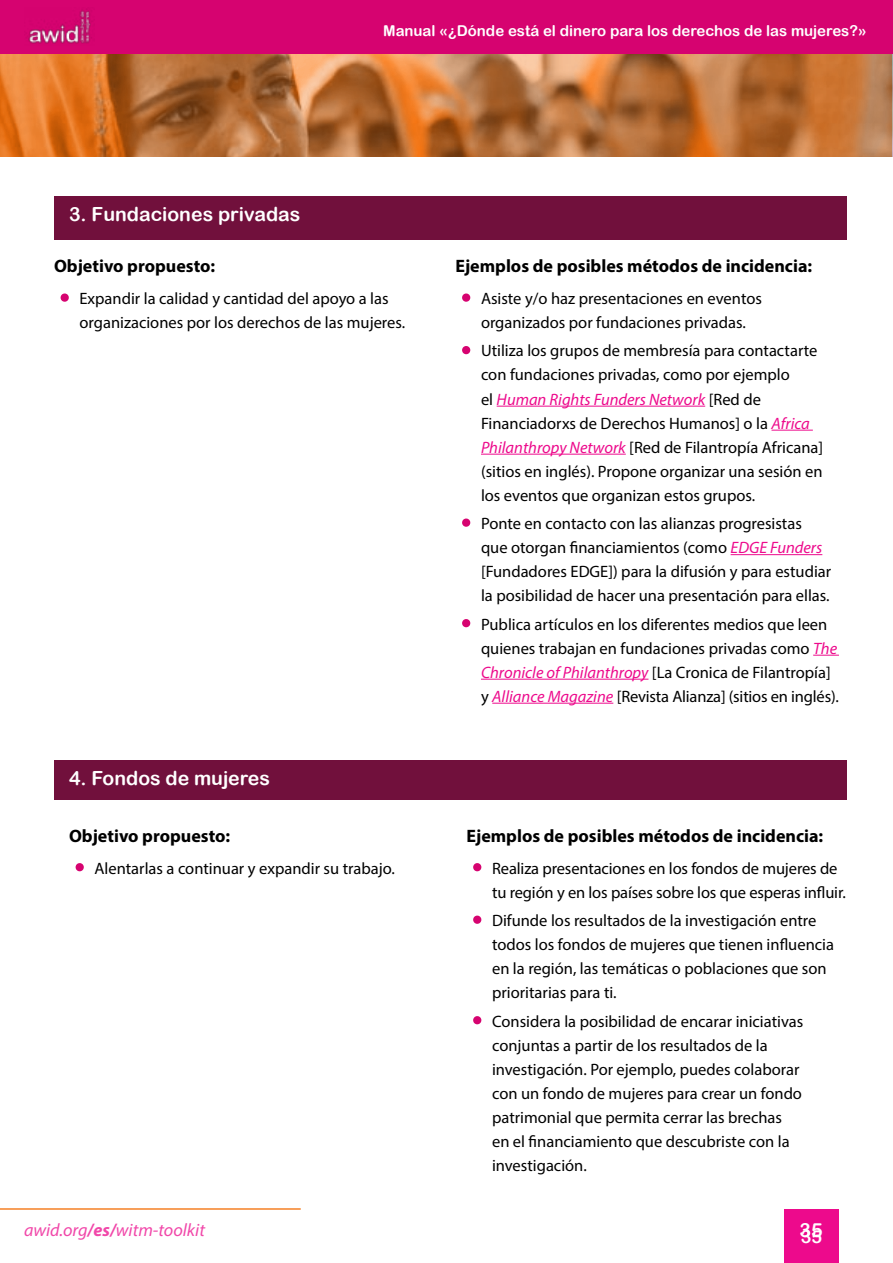
<style>
.page{position:relative;width:893px;height:1263px;background:#fff}
.page>*{position:absolute;margin:0;border:0;box-sizing:border-box;transform-origin:0 0}
.t1{font:19.5px "Arial Rounded MT Bold";color:#fff}
.t2{font:700 18px "Myriad Pro";color:#000}
.t3{font:italic 18px "Myriad Pro";color:#f147a9}
.t4{font:18px "Arial Rounded MT Bold";color:#fff}
.t5{font:16.5px/24px "Myriad Pro";color:#000}
.t6{font:15px "Arial Rounded MT Bold";color:#fff}
.s1{font-family:"Arial Rounded MT Bold";font-size:18px;color:#d60370}
.s2{font-style:italic;color:#ed0a8c}
.s3{font-weight:700}
</style>
<div class="page">
<hr style="left:0;top:1208px;width:301px;height:2px;background:#f58025">
<div style="left:0;top:0;width:893px;height:54px;background:#d60370"></div>
<div style="left:784px;top:1209px;width:55px;height:54px;background:#ed0a8c"></div>
<svg style="left:0;top:54px;width:892px;height:103px;background:#bd7238"></svg>
<img style="left:28px;top:9px;width:65px;height:35px">
<hr style="left:492px;top:703px;width:121px;height:1px;background:#ed0a8c">
<hr style="left:481px;top:679px;width:167px;height:1px;background:#ed0a8c">
<svg style="left:813px;top:655px;width:26px;height:1px"></svg>
<hr style="left:731px;top:554px;width:91px;height:1px;background:#ed0a8c">
<hr style="left:481px;top:454px;width:145px;height:1px;background:#ed0a8c">
<hr style="left:771px;top:430px;width:42px;height:1px;background:#ed0a8c">
<hr style="left:497px;top:406px;width:208px;height:1px;background:#ed0a8c">
<div style="left:54px;top:196px;width:792px;height:43px;background:#71103c"></div>
<svg style="left:60px;top:293px;width:9px;height:9px"></svg>
<svg style="left:462px;top:293px;width:9px;height:9px"></svg>
<svg style="left:462px;top:346px;width:9px;height:9px"></svg>
<svg style="left:462px;top:518px;width:9px;height:9px"></svg>
<svg style="left:462px;top:619px;width:9px;height:9px"></svg>
<div style="left:54px;top:760px;width:792px;height:40px;background:#71103c"></div>
<svg style="left:75px;top:863px;width:9px;height:9px"></svg>
<svg style="left:473px;top:863px;width:9px;height:9px"></svg>
<svg style="left:473px;top:915px;width:9px;height:9px"></svg>
<svg style="left:473px;top:1016px;width:9px;height:9px"></svg>
<p class="t6" style="left:383px;top:22px;width:485px">Manual «¿Dónde está el dinero para los derechos de las mujeres?»</p>
<p class="t1" style="left:69px;top:202px;width:233px">3. Fundaciones privadas</p>
<p class="t2" style="left:54px;top:255px;width:163px">Objetivo propuesto:</p>
<p class="t2" style="left:455px;top:255px;width:358px">Ejemplos de posibles métodos de incidencia:</p>
<p class="t5" style="left:80px;top:286px;width:327px;text-indent:-18px"><span class="s1">•</span> Expandir la calidad y cantidad del apoyo a las organizaciones por los derechos de las mujeres.</p>
<p class="t5" style="left:463px;top:286px;width:300px;text-align:center"><span class="s1">•</span> Asiste y/o haz presentaciones en eventos organizados por fundaciones privadas.</p>
<p class="t5" style="left:481px;top:339px;width:344px;text-indent:-18px"><span class="s1">•</span> Utiliza los grupos de membresía para contactarte con fundaciones privadas, como por ejemplo<br>el <span class="s2">Human Rights Funders Network</span> [Red de Financiadorxs de Derechos Humanos] o la <span class="s2">Africa Philanthropy Network</span> [Red de Filantropía Africana] (sitios en inglés). Propone organizar una sesión en los eventos que organizan estos grupos.</p>
<p class="t5" style="left:481px;top:511px;width:352px;text-indent:-18px"><span class="s1">•</span> Ponte en contacto con las alianzas progresistas que otorgan fnanciamientos (como <span class="s2">EDGE Funders </span>[Fundadores EDGE]) para la difusión y para estudiar la posibilidad de hacer una presentación para ellas.</p>
<p class="t5" style="left:481px;top:612px;width:359px;text-indent:-18px"><span class="s1">•</span> Publica artículos en los diferentes medios que leen quienes trabajan en fundaciones privadas como <span class="s2">The Chronicle of Philanthropy</span> [La Cronica de Filantropía] y <span class="s2">Alliance Magazine</span> [Revista Alianza] (sitios en inglés).</p>
<p class="t1" style="left:69px;top:767px;width:203px">4. Fondos de mujeres</p>
<p class="t2" style="left:69px;top:824px;width:163px">Objetivo propuesto:</p>
<p class="t5" style="left:76px;top:856px;width:320px"><span class="s1">•</span> Alentarlas a continuar y expandir su trabajo.</p>
<p class="t3" style="left:24px;top:1219px;width:183px">awid.org<span class="s3">/es/</span>witm-toolkit</p>
<p class="t2" style="left:467px;top:824px;width:358px">Ejemplos de posibles métodos de incidencia:</p>
<p class="t5" style="left:492px;top:856px;width:355px;text-indent:-18px"><span class="s1">•</span> Realiza presentaciones en los fondos de mujeres de tu región y en los países sobre los que esperas infuir.</p>
<p class="t5" style="left:492px;top:908px;width:343px;text-indent:-18px"><span class="s1">•</span> Difunde los resultados de la investigación entre todos los fondos de mujeres que tienen infuencia en la región, las temáticas o poblaciones que son prioritarias para ti.</p>
<p class="t5" style="left:492px;top:1009px;width:313px;text-indent:-18px"><span class="s1">•</span> Considera la posibilidad de encarar iniciativas conjuntas a partir de los resultados de la investigación. Por ejemplo, puedes colaborar con un fondo de mujeres para crear un fondo patrimonial que permita cerrar las brechas en el fnanciamiento que descubriste con la investigación.</p>
<p class="t1" style="left:799px;top:1218px;width:25px">35</p>
<p class="t4" style="left:801px;top:1225px;width:23px">35</p>
</div>
